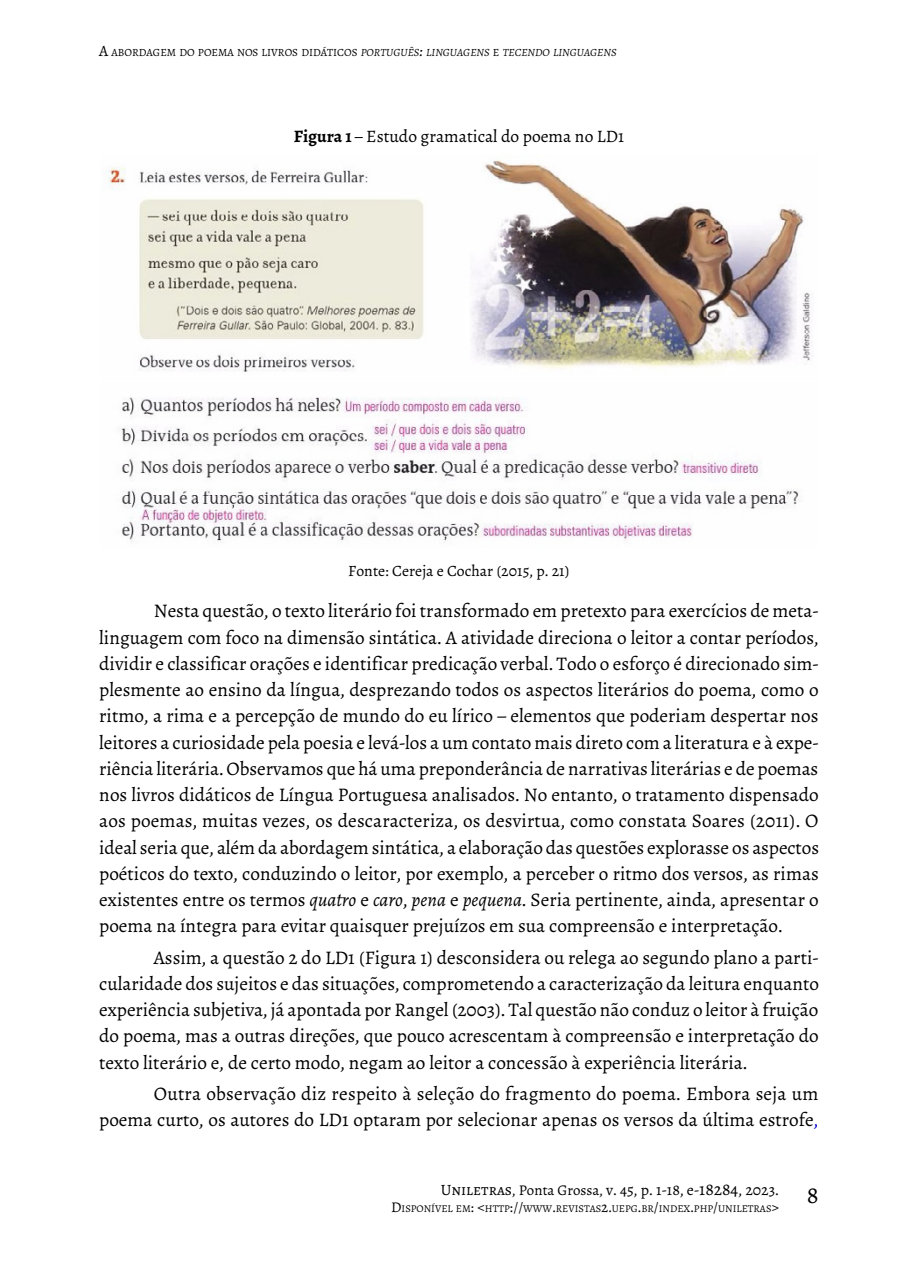
<style>
.page{position:relative;width:918px;height:1265px;background:#fff}
.page>*{position:absolute;margin:0;border:0;box-sizing:border-box;transform-origin:0 0}
.t1{font:24.5px "Alegreya";color:#000}
.t2{font:19.25px/26.2px "Alegreya";color:#000;text-align:justify}
.t3{font:17.5px "Alegreya";color:#000}
.t4{font:15.75px "Alegreya";color:#000}
.t5{font:italic 11.03px "Alegreya SC";color:#000}
.t6{font:10.33px "Alegreya";color:#000}
.s1{font-style:normal;font-size:15.75px}
.s2{font-style:normal}
.s3{font-size:15.75px}
.s4{font-weight:700}
.s5{font-style:italic}
.s6{color:#00c}
.s7{font-family:"Alegreya SC"}
.s8{font-family:"Alegreya SC";font-size:14.88px}
.s9{font-size:14.88px}
.s10{font-size:17.5px}
</style>
<div class="page">
<img style="left:105px;top:160px;width:708px;height:212px">
<img style="left:121px;top:397px;width:678px;height:145px">
<p class="t5" style="left:99px;top:45px;width:519px"><span class="s1">A</span> <span class="s2">ABORDAGEM DO POEMA NOS LIVROS DIDÁTICOS</span> PORTUGUÊS<span class="s3">:</span> LINGUAGENS <span class="s2">E</span> TECENDO LINGUAGENS</p>
<p class="t3" style="left:294px;top:125px;width:332px"><span class="s4">Figura 1</span> – Estudo gramatical do poema no LD1</p>
<p class="t4" style="left:348px;top:561px;width:223px">Fonte: Cereja e Cochar (2015, p. 21)</p>
<p class="t2" style="left:99px;top:598px;width:721px;text-indent:55px">Nesta questão, o texto literário foi transformado em pretexto para exercícios de meta&shy;linguagem com foco na dimensão sintática. A atividade direciona o leitor a contar períodos, dividir e classificar orações e identificar predicação verbal. Todo o esforço é direcionado sim&shy;plesmente ao ensino da língua, desprezando todos os aspectos literários do poema, como o ritmo, a rima e a percepção de mundo do eu lírico – elementos que poderiam despertar nos leitores a curiosidade pela poesia e levá-los a um contato mais direto com a literatura e à expe&shy;riência literária. Observamos que há uma preponderância de narrativas literárias e de poemas nos livros didáticos de Língua Portuguesa analisados. No entanto, o tratamento dispensado aos poemas, muitas vezes, os descaracteriza, os desvirtua, como constata Soares (2011). O ideal seria que, além da abordagem sintática, a elaboração das questões explorasse os aspectos poéticos do texto, conduzindo o leitor, por exemplo, a perceber o ritmo dos versos, as rimas existentes entre os termos <span class="s5">quatro</span> e <span class="s5">caro</span>, <span class="s5">pena</span> e <span class="s5">pequena</span>. Seria pertinente, ainda, apresentar o poema na íntegra para evitar quaisquer prejuízos em sua compreensão e interpretação.</p>
<p class="t2" style="left:99px;top:944px;width:721px;text-indent:55px">Assim, a questão 2 do LD1 (Figura 1) desconsidera ou relega ao segundo plano a parti&shy;cularidade dos sujeitos e das situações, comprometendo a caracterização da leitura enquanto experiência subjetiva, já apontada por Rangel (2003). Tal questão não conduz o leitor à fruição do poema, mas a outras direções, que pouco acrescentam à compreensão e interpretação do texto literário e, de certo modo, negam ao leitor a concessão à experiência literária.</p>
<p class="t2" style="left:99px;top:1080px;width:721px;text-align:right">Outra observação diz respeito à seleção do fragmento do poema. Embora seja um poema curto, os autores do LD1 optaram por selecionar apenas os versos da última estrofe<span class="s6">,</span></p>
<p class="t4" style="left:441px;top:1180px;width:340px"><span class="s7">Uniletras</span><span class="s8">,</span> <span class="s9">Ponta Grossa,</span> v. 45, p. 1-18, e-<span class="s10">18284</span>, 2023.</p>
<p class="t6" style="left:391px;top:1203px;width:389px"><span class="s9">D</span>ISPONÍVEL EM<span class="s8">:</span> <span class="s9">&lt;</span>HTTP<span class="s9">://</span>WWW<span class="s9">.</span>REVISTAS<span class="s9">2.</span>UEPG<span class="s9">.</span>BR<span class="s9">/</span>INDEX<span class="s9">.</span>PHP<span class="s9">/</span>UNILETRAS<span class="s9">&gt;</span></p>
<p class="t1" style="left:807px;top:1180px;width:13px">8</p>
</div>
